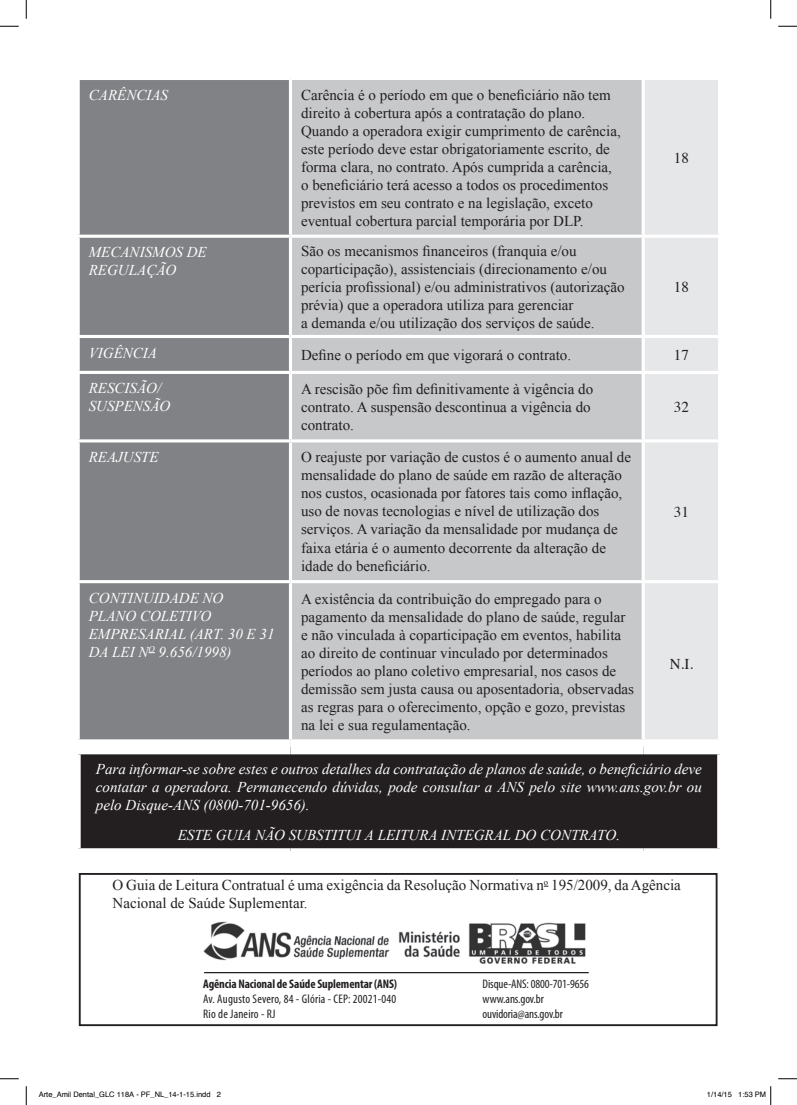
<style>
.page{position:relative;width:797px;height:1105px;background:#fff}
.page>*{position:absolute;margin:0;border:0;box-sizing:border-box;transform-origin:0 0}
.t1{font:15px/18px "Times New Roman";color:#231f20}
.t2{font:italic 15px/18px "Times New Roman";color:#fff}
.t3{font:15px "Times";color:#231f20}
.t4{font:condensed 12.5px/15px "Myriad Pro";letter-spacing:.005em;color:#231f20}
.t5{font:700 condensed 12.5px "Myriad Pro";letter-spacing:-.01em;color:#231f20}
.t6{font:7.5px "Helvetica";color:#000}
</style>
<div class="page">
<div style="left:80px;top:80px;width:209px;height:659px;background:#808285"></div>
<div style="left:292px;top:80px;width:349px;height:659px;background:#c7c8ca"></div>
<div style="left:645px;top:80px;width:73px;height:659px;background:#e6e7e9"></div>
<div style="left:78px;top:747px;width:641px;height:104px;background:#231f20"></div>
<div style="left:76px;top:754px;width:5px;height:94px;background:#fff"></div>
<div style="left:717px;top:754px;width:5px;height:94px;background:#fff"></div>
<div style="left:76px;top:848px;width:214px;height:5px;background:#fff"></div>
<div style="left:290px;top:848px;width:353px;height:5px;background:#fff"></div>
<div style="left:643px;top:848px;width:79px;height:5px;background:#fff"></div>
<div style="left:76px;top:739px;width:214px;height:15px;background:#fff"></div>
<div style="left:290px;top:739px;width:353px;height:15px;background:#fff"></div>
<div style="left:643px;top:739px;width:79px;height:15px;background:#fff"></div>
<hr style="left:77px;top:235px;width:213px;height:3px;background:#fff">
<hr style="left:290px;top:235px;width:353px;height:3px;background:#fff">
<hr style="left:643px;top:235px;width:78px;height:3px;background:#fff">
<hr style="left:77px;top:335px;width:213px;height:3px;background:#fff">
<hr style="left:290px;top:335px;width:353px;height:3px;background:#fff">
<hr style="left:643px;top:335px;width:78px;height:3px;background:#fff">
<hr style="left:77px;top:371px;width:213px;height:3px;background:#fff">
<hr style="left:290px;top:371px;width:353px;height:3px;background:#fff">
<hr style="left:643px;top:371px;width:78px;height:3px;background:#fff">
<hr style="left:77px;top:439px;width:213px;height:3px;background:#fff">
<hr style="left:290px;top:439px;width:353px;height:3px;background:#fff">
<hr style="left:643px;top:439px;width:78px;height:3px;background:#fff">
<hr style="left:77px;top:580px;width:213px;height:3px;background:#fff">
<hr style="left:290px;top:580px;width:353px;height:3px;background:#fff">
<hr style="left:643px;top:580px;width:78px;height:3px;background:#fff">
<div style="left:79px;top:873px;width:638px;height:153px;border:2px solid #231f20"></div>
<img style="left:203px;top:921px;width:383px;height:43px">
<hr style="left:204px;top:972px;width:384px;height:1px;background:#231f20">
<svg style="left:0;top:25px;width:19px;height:2px"></svg>
<svg style="left:778px;top:25px;width:19px;height:2px"></svg>
<svg style="left:0;top:1078px;width:19px;height:1px"></svg>
<svg style="left:778px;top:1078px;width:19px;height:1px"></svg>
<svg style="left:25px;top:0;width:2px;height:19px"></svg>
<svg style="left:25px;top:1086px;width:2px;height:19px"></svg>
<svg style="left:770px;top:0;width:1px;height:19px"></svg>
<svg style="left:770px;top:1086px;width:1px;height:19px"></svg>
<p class="t2" style="left:89px;top:85px;width:81px">CARÊNCIAS</p>
<p class="t1" style="left:301px;top:85px;width:321px">Carência é o período em que o beneficiário não tem direito à cobertura após a contratação do plano.<br>Quando a operadora exigir cumprimento de carência, este período deve estar obrigatoriamente escrito, de forma clara, no contrato. Após cumprida a carência, o beneficiário terá acesso a todos os procedimentos previstos em seu contrato e na legislação, exceto eventual cobertura parcial temporária por DLP.</p>
<p class="t2" style="left:89px;top:243px;width:119px">MECANISMOS DE<br>REGULAÇÃO</p>
<p class="t1" style="left:301px;top:241px;width:325px">São os mecanismos financeiros (franquia e/ou coparticipação), assistenciais (direcionamento e/ou perícia profissional) e/ou administrativos (autorização prévia) que a operadora utiliza para gerenciar<br>a demanda e/ou utilização dos serviços de saúde.</p>
<p class="t3" style="left:674px;top:144px;width:16px">18</p>
<p class="t3" style="left:674px;top:273px;width:16px">18</p>
<p class="t2" style="left:89px;top:343px;width:70px">VIGÊNCIA</p>
<p class="t1" style="left:301px;top:345px;width:271px">Define o período em que vigorará o contrato.</p>
<p class="t3" style="left:674px;top:341px;width:16px">17</p>
<p class="t2" style="left:89px;top:379px;width:83px">RESCISÃO/<br>SUSPENSÃO</p>
<p class="t1" style="left:301px;top:380px;width:294px">A rescisão põe fim definitivamente à vigência do contrato. A suspensão descontinua a vigência do contrato.</p>
<p class="t3" style="left:674px;top:393px;width:16px">32</p>
<p class="t2" style="left:89px;top:448px;width:71px">REAJUSTE</p>
<p class="t1" style="left:301px;top:448px;width:331px">O reajuste por variação de custos é o aumento anual de mensalidade do plano de saúde em razão de alteração nos custos, ocasionada por fatores tais como inflação, uso de novas tecnologias e nível de utilização dos serviços. A variação da mensalidade por mudança de faixa etária é o aumento decorrente da alteração de idade do beneficiário.</p>
<p class="t2" style="left:89px;top:588px;width:187px">CONTINUIDADE NO<br>PLANO COLETIVO<br>EMPRESARIAL (ART. 30 E 31<br>DA LEI N<sup>O</sup> 9.656/1998)</p>
<p class="t1" style="left:301px;top:590px;width:334px">A existência da contribuição do empregado para o pagamento da mensalidade do plano de saúde, regular e não vinculada à coparticipação em eventos, habilita ao direito de continuar vinculado por determinados períodos ao plano coletivo empresarial, nos casos de demissão sem justa causa ou aposentadoria, observadas as regras para o oferecimento, opção e gozo, previstas na lei e sua regulamentação.</p>
<p class="t3" style="left:674px;top:498px;width:16px">31</p>
<p class="t3" style="left:669px;top:649px;width:25px">N.I.</p>
<p class="t2" style="left:96px;top:759px;width:607px;text-align:justify">Para informar-se sobre estes e outros detalhes da contratação de planos de saúde, o beneficiário deve contatar a operadora. Permanecendo dúvidas, pode consultar a ANS pelo site www.ans.gov.br ou pelo Disque-ANS (0800-701-9656).</p>
<p class="t2" style="left:178px;top:826px;width:444px">ESTE GUIA NÃO SUBSTITUI A LEITURA INTEGRAL DO CONTRATO.</p>
<p class="t1" style="left:112px;top:876px;width:570px">O Guia de Leitura Contratual é uma exigência da Resolução Normativa n<sup>o</sup> 195/2009, da Agência<br>Nacional de Saúde Suplementar.</p>
<p class="t5" style="left:203px;top:976px;width:195px">Agência Nacional de Saúde Suplementar (ANS)</p>
<p class="t4" style="left:203px;top:991px;width:195px">Av. Augusto Severo, 84 - Glória - CEP: 20021-040<br>Rio de Janeiro - RJ</p>
<p class="t4" style="left:482px;top:976px;width:108px">Disque-ANS: 0800-701-9656 www.ans.gov.br ouvidoria@ans.gov.br</p>
<p class="t6" style="left:39px;top:1089px;width:184px">Arte_Amil Dental_GLC 118A - PF_NL_14-1-15.indd 2</p>
<p class="t6" style="left:707px;top:1089px;width:61px">1/14/15 1:53 PM</p>
</div>
